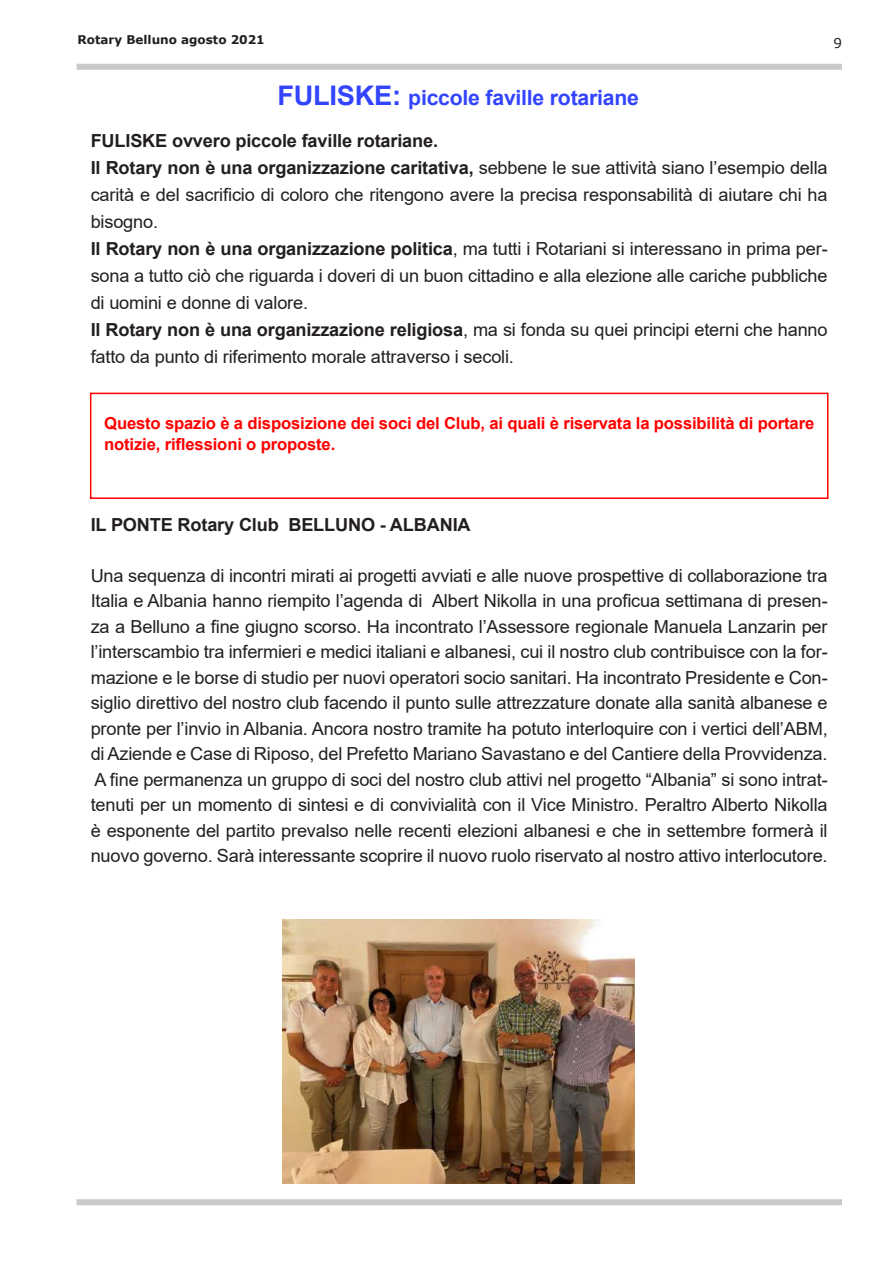
<style>
.page{position:relative;width:893px;height:1263px;background:#fff}
.page>*{position:absolute;margin:0;border:0;box-sizing:border-box;transform-origin:0 0}
.t1{font:700 21px "Arial";letter-spacing:-.01em;color:#34f}
.t2{font:18px/25.5px "Arial";letter-spacing:-.01em;color:#231f20}
.t3{font:700 18px "Arial";letter-spacing:-.01em;color:#231f20}
.t4{font:700 16.5px/21px "Arial";letter-spacing:-.01em;color:#f00}
.t5{font:13.5px "Verdana";color:#231f20}
.t6{font:700 12px "Verdana";color:#231f20}
.s1{font-size:27px}
.s2{font-weight:700}
</style>
<div class="page">
<div style="left:77px;top:1199px;width:765px;height:6px;background:#c8c9cb"></div>
<div style="left:77px;top:64px;width:765px;height:6px;background:#c8c9cb"></div>
<div style="left:90px;top:393px;width:738px;height:106px;border:2px solid #f00"></div>
<img style="left:283px;top:920px;width:351px;height:263px">
<p class="t6" style="left:77px;top:31px;width:189px">Rotary Belluno agosto 2021</p>
<p class="t5" style="left:833px;top:34px;width:10px">9</p>
<p class="t1" style="left:277px;top:83px;width:363px"><span class="s1">FULISKE:</span> piccole faville rotariane</p>
<p class="t2" style="left:91px;top:127px;width:739px;line-height:27px"><span class="s2">FULISKE ovvero piccole faville rotariane.<br>Il Rotary non è una organizzazione caritativa,</span> sebbene le sue attività siano l’esempio della carità e del sacrificio di coloro che ritengono avere la precisa responsabilità di aiutare chi ha bisogno.<br><span class="s2">Il Rotary non è una organizzazione politica</span>, ma tutti i Rotariani si interessano in prima per&shy;sona a tutto ciò che riguarda i doveri di un buon cittadino e alla elezione alle cariche pubbliche di uomini e donne di valore.<br><span class="s2">Il Rotary non è una organizzazione religiosa</span>, ma si fonda su quei principi eterni che hanno fatto da punto di riferimento morale attraverso i secoli.</p>
<p class="t4" style="left:104px;top:413px;width:712px">Questo spazio è a disposizione dei soci del Club, ai quali è riservata la possibilità di portare notizie, riflessioni o proposte.</p>
<p class="t3" style="left:91px;top:512px;width:381px">IL PONTE Rotary Club BELLUNO - ALBANIA</p>
<p class="t2" style="left:91px;top:562px;width:739px;text-align:justify">Una sequenza di incontri mirati ai progetti avviati e alle nuove prospettive di collaborazione tra Italia e Albania hanno riempito l’agenda di Albert Nikolla in una proficua settimana di presen&shy;za a Belluno a fine giugno scorso. Ha incontrato l’Assessore regionale Manuela Lanzarin per l’interscambio tra infermieri e medici italiani e albanesi, cui il nostro club contribuisce con la for&shy;mazione e le borse di studio per nuovi operatori socio sanitari. Ha incontrato Presidente e Con&shy;siglio direttivo del nostro club facendo il punto sulle attrezzature donate alla sanità albanese e pronte per l’invio in Albania. Ancora nostro tramite ha potuto interloquire con i vertici dell’ABM, di Aziende e Case di Riposo, del Prefetto Mariano Savastano e del Cantiere della Provvidenza.<br>A fine permanenza un gruppo di soci del nostro club attivi nel progetto “Albania” si sono intrat&shy;tenuti per un momento di sintesi e di convivialità con il Vice Ministro. Peraltro Alberto Nikolla è esponente del partito prevalso nelle recenti elezioni albanesi e che in settembre formerà il nuovo governo. Sarà interessante scoprire il nuovo ruolo riservato al nostro attivo interlocutore.</p>
</div>
